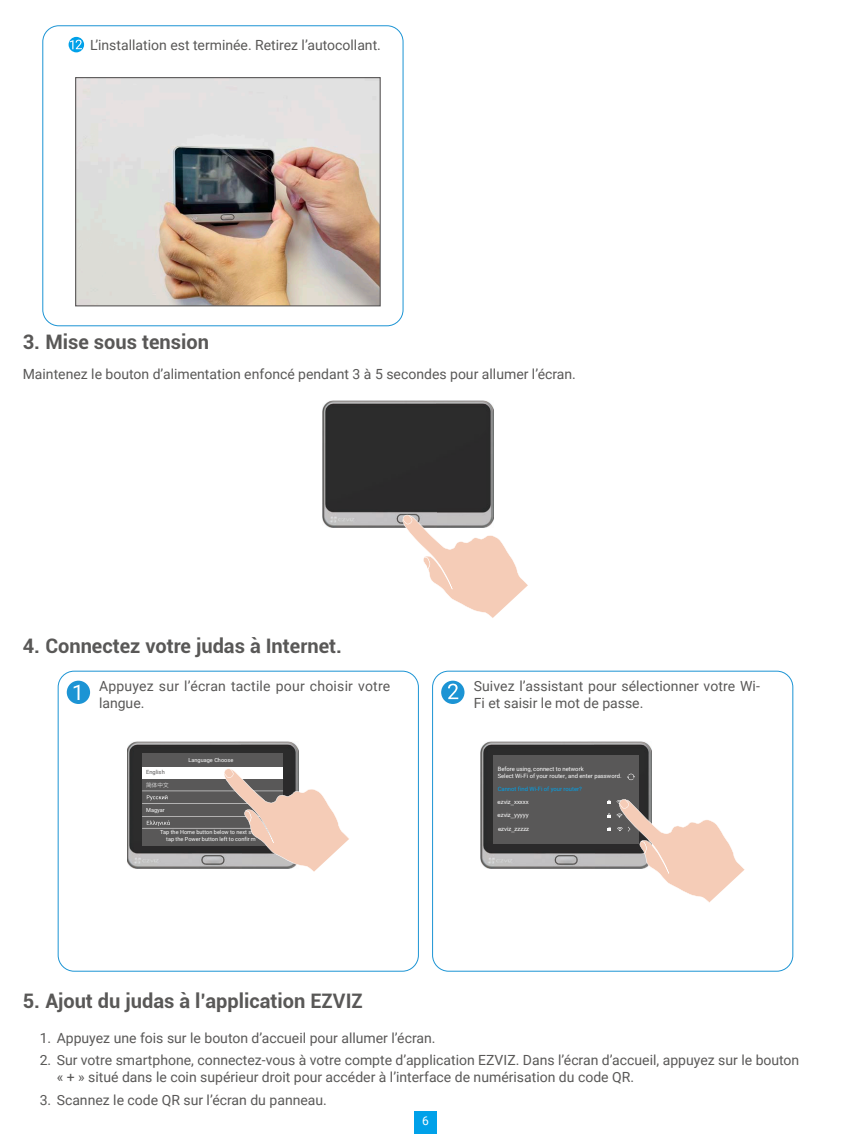
<style>
.page{position:relative;width:851px;height:1134px;background:#fff}
.page>*{position:absolute;margin:0;border:0;box-sizing:border-box;transform-origin:0 0}
.t1{font:700 20px "Roboto";color:#595857}
.t2{font:14px/16.8px "Roboto";color:#595857}
.t3{font:12px "Roboto";color:#fff}
.t4{font:5.8px/7px "Roboto";color:#fff}
.t5{font:5.8px "Arial";color:#fff}
.t6{font:5.8px "Roboto";color:#00a1e9}
.t7{font:5.6px/6.6px "Roboto";color:#fff;text-align:center}
.t8{font:5.6px "Roboto";color:#595858}
.t9{font:5.6px "FZLTXHJW GB1 0";color:#fff}
</style>
<div class="page">
<div style="left:414px;top:1111px;width:23px;height:23px;background:#00a1e9"></div>
<img style="left:77px;top:79px;width:301px;height:225px">
<svg style="left:69px;top:37px;width:15px;height:15px"></svg>
<div style="left:43px;top:26px;width:360px;height:300px;border:1px solid #1c94d4;border-radius:16px"></div>
<div style="left:75px;top:77px;width:305px;height:229px;border:1px solid #595757"></div>
<svg style="left:70px;top:40px;width:12px;height:9px"></svg>
<img style="left:323px;top:401px;width:170px;height:126px">
<svg style="left:402px;top:515px;width:126px;height:103px"></svg>
<div style="left:58px;top:671px;width:360px;height:300px;border:1px solid #1c94d4;border-radius:16px"></div>
<div style="left:67px;top:681px;width:23px;height:23px;background:#1c94d4;border-radius:50%"></div>
<svg style="left:74px;top:685px;width:5px;height:15px"></svg>
<div style="left:441px;top:681px;width:23px;height:23px;background:#1c94d4;border-radius:50%"></div>
<svg style="left:448px;top:684px;width:10px;height:15px"></svg>
<div style="left:432px;top:671px;width:361px;height:300px;border:1px solid #1c94d4;border-radius:16px"></div>
<img style="left:127px;top:742px;width:171px;height:126px">
<div style="left:142px;top:753px;width:141px;height:92px;background:#595858"></div>
<svg style="left:147px;top:795px;width:20px;height:5px"></svg>
<svg style="left:147px;top:820px;width:23px;height:6px"></svg>
<hr style="left:142px;top:828px;width:141px;height:1px;background:#fff">
<hr style="left:142px;top:816px;width:141px;height:1px;background:#fff">
<hr style="left:142px;top:803px;width:141px;height:1px;background:#fff">
<hr style="left:142px;top:791px;width:141px;height:1px;background:#fff">
<hr style="left:142px;top:778px;width:141px;height:1px;background:#fff">
<div style="left:142px;top:767px;width:141px;height:11px;background:#fff"></div>
<svg style="left:224px;top:768px;width:125px;height:104px"></svg>
<img style="left:480px;top:742px;width:171px;height:126px">
<div style="left:493px;top:755px;width:145px;height:89px;background:#595858"></div>
<svg style="left:627px;top:774px;width:7px;height:6px"></svg>
<svg style="left:607px;top:799px;width:137px;height:104px"></svg>
<p class="t2" style="left:90px;top:36px;width:292px">L’installation est terminée. Retirez l’autocollant.</p>
<h1 class="t1" style="left:23px;top:328px;width:188px">3. Mise sous tension</h1>
<p class="t2" style="left:23px;top:365px;width:554px">Maintenez le bouton d’alimentation enfoncé pendant 3 à 5 secondes pour allumer l’écran.</p>
<h1 class="t1" style="left:23px;top:631px;width:321px">4. Connectez votre judas à Internet.</h1>
<p class="t2" style="left:99px;top:677px;width:293px">Appuyez sur l’écran tactile pour choisir votre langue.</p>
<p class="t2" style="left:473px;top:677px;width:287px">Suivez l’assistant pour sélectionner votre Wi-<br>Fi et saisir le mot de passe.</p>
<p class="t8" style="left:146px;top:768px;width:20px">English</p>
<p class="t9" style="left:146px;top:782px;width:24px">简体中文</p>
<p class="t7" style="left:146px;top:806px;width:20px">Magyar</p>
<p class="t7" style="left:188px;top:756px;width:46px">Language Choose</p>
<p class="t7" style="left:160px;top:829px;width:102px">Tap the Home button below to next stop, tap the Power button left to confir m</p>
<p class="t4" style="left:497px;top:765px;width:125px">Before using, connect to network<br>Select Wi-Fi of your router, and enter password.</p>
<p class="t6" style="left:497px;top:785px;width:86px">Cannot find Wi-Fi of your router?</p>
<p class="t5" style="left:497px;top:798px;width:33px">ezviz_xxxxx</p>
<p class="t5" style="left:497px;top:811px;width:33px">ezviz_yyyyy</p>
<p class="t5" style="left:498px;top:825px;width:33px">ezviz_zzzzz</p>
<h1 class="t1" style="left:23px;top:986px;width:342px">5. Ajout du judas à l’application EZVIZ</h1>
<p class="t2" style="left:40px;top:1029px;width:397px">1. Appuyez une fois sur le bouton d’accueil pour allumer l’écran.</p>
<p class="t2" style="left:57px;top:1051px;width:744px;text-indent:-17px">2. Sur votre smartphone, connectez-vous à votre compte d’application EZVIZ. Dans l’écran d’accueil, appuyez sur le bouton « + » situé dans le coin supérieur droit pour accéder à l’interface de numérisation du code QR.</p>
<p class="t2" style="left:40px;top:1091px;width:289px">3. Scannez le code QR sur l’écran du panneau.</p>
<p class="t3" style="left:422px;top:1112px;width:8px">6</p>
</div>
